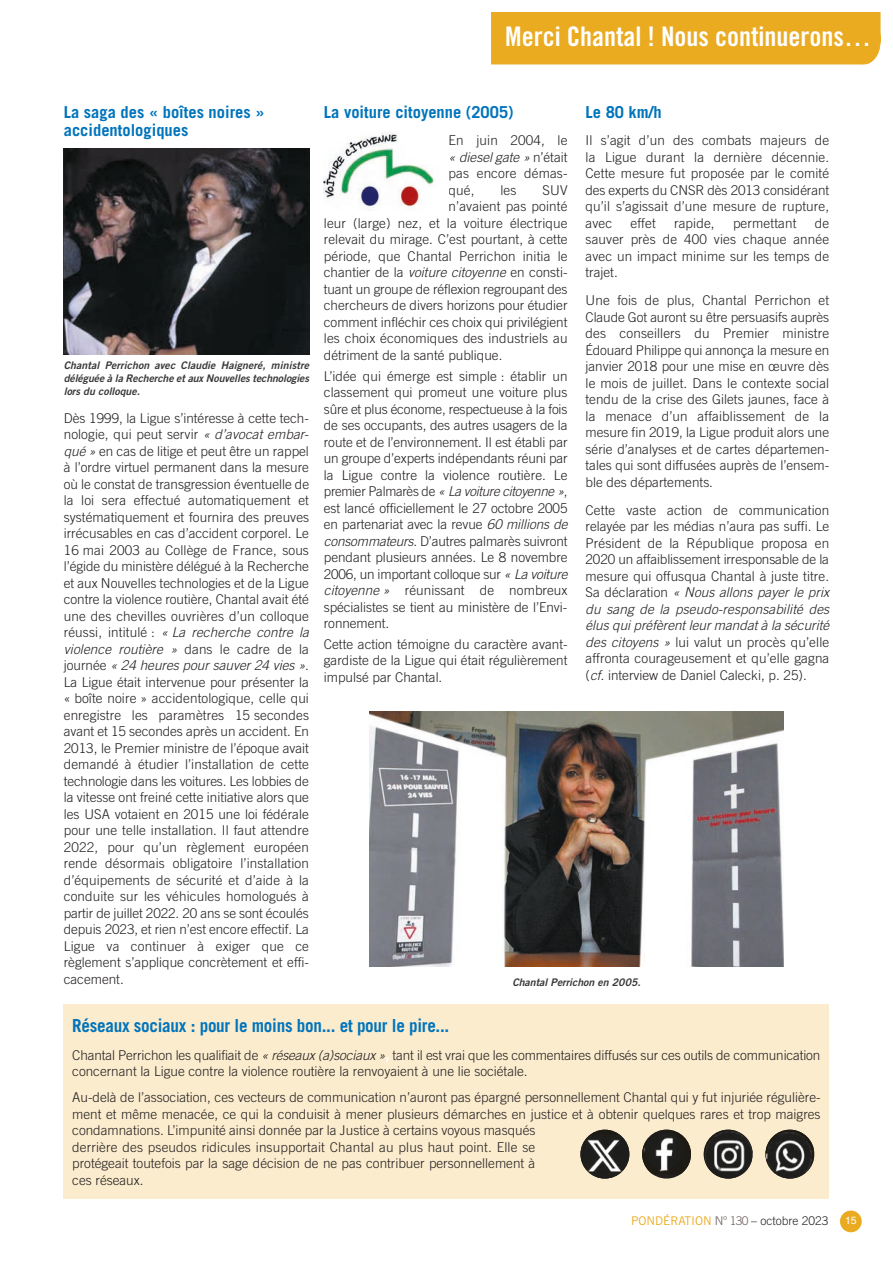
<style>
.page{position:relative;width:893px;height:1263px;background:#fff}
.page>*{position:absolute;margin:0;border:0;box-sizing:border-box;transform-origin:0 0}
.t1{font:27px "Trade Gothic Bold Cond Twenty";color:#fff}
.t2{font:700 18px "Trade Gothic";letter-spacing:-.015em;color:#0174bb;scale:.95 1}
.t3{font:700 16.5px/18px "Trade Gothic";color:#0174bb}
.t4{font:300 13.5px/16.5px "Trade Gothic";color:#231f20}
.t5{font:300 12px "Trade Gothic";color:#231f20}
.t6{font:italic 10.5px/12.6px "Trade Gothic Bold Two";color:#383839;text-align:justify}
.t7{font:10.5px "Helvetica";color:#fff}
.s1{font-style:italic}
.s2{font-weight:700;font-style:italic;font-size:16.5px;color:#fff}
.s3{font-weight:400;color:#ebab21}
.s4{color:#6d605d}
</style>
<div class="page">
<div style="left:840px;top:1210px;width:22px;height:22px;background:#ebab21;border-radius:50%"></div>
<div style="left:491px;top:13px;width:389px;height:51px;background:#ebab21"></div>
<div style="left:848px;top:20px;width:32px;height:44px;background:#ebab21;border-radius:50%"></div>
<div style="left:847px;top:19px;width:33px;height:45px;border:1px solid #ebab21;border-radius:50%"></div>
<img style="left:64px;top:149px;width:245px;height:206px">
<img style="left:369px;top:711px;width:415px;height:256px">
<img style="left:324px;top:133px;width:110px;height:77px">
<div style="left:64px;top:1004px;width:765px;height:194px;background:#fbecce"></div>
<img style="left:580px;top:1130px;width:49px;height:48px;border-radius:24px">
<svg style="left:642px;top:1130px;width:49px;height:48px"></svg>
<img style="left:642px;top:1154px;width:40px;height:20px">
<img style="left:704px;top:1130px;width:49px;height:48px">
<svg style="left:765px;top:1130px;width:49px;height:48px"></svg>
<img style="left:765px;top:1154px;width:33px;height:24px">
<h1 class="t1" style="left:505px;top:27px;width:367px">Merci Chantal ! Nous continuerons…</h1>
<p class="t3" style="left:64px;top:103px;width:202px">La saga des « boîtes noires » accidentologiques</p>
<p class="t6" style="left:64px;top:359px;width:250px">Chantal Perrichon avec Claudie Haigneré, ministre déléguéeàlaRechercheetauxNouvellestechnologies lorsdu colloque.</p>
<p class="t4" style="left:64px;top:409px;width:250px">Dès 1999, la Ligue s’intéresse à cette tech&shy;nologie, qui peut servir <span class="s1">« d’avocat embar&shy;qué »</span> en cas de litige et peut être un rappel à l’ordre virtuel permanent dans la mesure où le constat de transgression éventuelle de la loi sera effectué automatiquement et systématiquement et fournira des preuves irrécusables en cas d’accident corporel. Le 16 mai 2003 au Collège de France, sous l’égide du ministère délégué à la Recherche et aux Nouvelles technologies et de la Ligue contre la violence routière, Chantal avait été une des chevilles ouvrières d’un colloque réussi, intitulé : <span class="s1">« La recherche contre la violence routière »</span> d a n s l e c a d r e d e l a j o u r n é e <span class="s1">« 24 heurespoursauver24 vies»</span>.<br>La Ligue était intervenue pour présenter la « boîte noire » accidentologique, celle qui enregistre les paramètres 15 secondes avant et 15 secondes après un accident. En 2013, le Premier ministre de l’époque avait demandé à étudier l’installation de cette technologie dans les voitures. Les lobbies de la vitesse ont freiné cette initiative alors que les USA votaient en 2015 une loi fédérale pour une telle installation. Il faut attendre 2022, pour qu’un règlement européen rende désormais obligatoire l’installation d’équipements de sécurité et d’aide à la conduite sur les véhicules homologués à partir de juillet 2022. 20 ans se sont écoulés depuis 2023, et rien n’est encore effectif. La Ligue va continuer à exiger que ce règlement s’applique concrètement et effi&shy;cacement.</p>
<p class="t3" style="left:324px;top:103px;width:191px">La voiture citoyenne (2005)</p>
<p class="t4" style="left:449px;top:132px;width:120px;text-align:justify">En juin 2004, le <span class="s1">« dieselgate »</span> n’était pas encore démas&shy;qué,</p>
<p class="t4" style="left:500px;top:182px;width:18px">les</p>
<p class="t4" style="left:542px;top:182px;width:27px">SUV</p>
<p class="t4" style="left:449px;top:198px;width:120px">n’avaient pas pointé</p>
<p class="t4" style="left:324px;top:215px;width:245px">leur (large) nez, et la voiture électrique</p>
<p class="t4" style="left:324px;top:231px;width:245px">relevait du mirage. C’est pourtant, à cette</p>
<p class="t4" style="left:324px;top:248px;width:245px">période, que Chantal Perrichon initia le</p>
<p class="t4" style="left:324px;top:264px;width:245px">chantier de la <span class="s1">voiture citoyenne</span> en consti-</p>
<p class="t4" style="left:324px;top:281px;width:245px">tuant un groupe de réflexion regroupant des</p>
<p class="t4" style="left:324px;top:297px;width:245px">chercheurs de divers horizons pour étudier</p>
<p class="t4" style="left:324px;top:314px;width:245px">comment infléchir ces choix qui privilégient</p>
<p class="t4" style="left:324px;top:330px;width:245px">les choix économiques des industriels au</p>
<p class="t4" style="left:324px;top:347px;width:180px">détriment de la santé publique.</p>
<p class="t4" style="left:324px;top:367px;width:249px">L’idée qui émerge est simple : établir un classement qui promeut une voiture plus sûre et plus économe, respectueuse à la fois de ses occupants, des autres usagers de la route et de l’environnement. Il est établi par un groupe d’experts indépendants réuni par la Ligue contre la violence routière. Le premier Palmarès de <span class="s1">« Lavoiturecitoyenne »</span>, est lancé officiellement le 27 octobre 2005 en partenariat avec la revue <span class="s1">60 millionsde consommateurs</span>. D’autres palmarès suivront pendant plusieurs années. Le 8 novembre 2006, un important colloque sur <span class="s1">«Lavoiture citoyenne»</span> réunissant de nombreux spécialistes se tient au ministère de l’Envi&shy;ronnement.</p>
<p class="t4" style="left:324px;top:636px;width:245px;text-align:justify">Cette action témoigne du caractère avant&shy;gardiste de la Ligue qui était régulièrement impulsé par Chantal.</p>
<p class="t3" style="left:585px;top:103px;width:78px">Le 80 km/h</p>
<p class="t4" style="left:585px;top:132px;width:245px;text-align:justify">Il s’agit d’un des combats majeurs de la Ligue durant la dernière décennie.<br>Cette mesure fut proposée par le comité des experts du CNSR dès 2013 considérant qu’il s’agissait d’une mesure de rupture, avec</p>
<p class="t4" style="left:630px;top:215px;width:27px">effet</p>
<p class="t4" style="left:674px;top:215px;width:42px">rapide,</p>
<p class="t4" style="left:733px;top:215px;width:65px">permettant</p>
<p class="t4" style="left:585px;top:215px;width:245px;text-align:justify;text-indent:229px">de sauver près de 400 vies chaque année avec un impact minime sur les temps de trajet.</p>
<p class="t4" style="left:585px;top:292px;width:245px;text-align:justify">Une fois de plus, Chantal Perrichon et Claude Got auront su être persuasifs auprès des conseillers du Premier ministre Édouard Philippe qui annonça la mesure en janvier 2018 pour une mise en œuvre dès le mois de juillet. Dans le contexte social tendu de la crise des Gilets jaunes, face à la menace d’un affaiblissement de la mesure fin 2019, la Ligue produit alors une série d’analyses et de cartes départemen&shy;tales qui sont diffusées auprès de l’ensem&shy;ble des départements.</p>
<p class="t4" style="left:585px;top:502px;width:249px">Cette vaste action de communication relayée par les médias n’aura pas suffi. Le Président de la République proposa en 2020 un affaiblissement irresponsable de la mesure qui offusqua Chantal à juste titre.<br>S a d é c l a r a t i o n <span class="s1">« Nous allons payer le prix du sang de la pseudo-responsabilité des élusquipréfèrentleurmandatà la sécurité des citoyens »</span> lui valut un procès qu’elle affronta courageusement et qu’elle gagna (<span class="s1">cf.</span>interview de Daniel Calecki, p. 25).</p>
<p class="t6" style="left:512px;top:976px;width:133px">ChantalPerrichon en 2005.</p>
<h2 class="t2" style="left:72px;top:1014px;width:398px">Réseaux sociaux : pour le moins bon... et pour le pire...</h2>
<p class="t4" style="left:72px;top:1046px;width:750px">Chantal Perrichon les qualifiait de <span class="s1">«réseaux(a)sociaux»</span><span class="s2">,</span>tant il est vrai que les commentaires diffusés sur ces outils de communication concernant la Ligue contre la violence routière la renvoyaient à une lie sociétale.</p>
<p class="t4" style="left:72px;top:1089px;width:750px">Au-delà de l’association, ces vecteurs de communication n’auront pas épargné personnellement Chantal qui y fut injuriée régulière&shy;ment et même menacée, ce qui la conduisit à mener plusieurs démarches en justice et à obtenir quelques rares et trop maigres condamnations. L’impunité ainsi donnée par la Justice à certains voyous masqués<br>derrière des pseudos ridicules insupportait Chantal au plus haut point. Elle se<br>protégeait toutefois par la sage décision de ne pas contribuer personnellement à<br>ces réseaux.</p>
<p class="t5" style="left:631px;top:1213px;width:199px"><span class="s3">PONDÉRATION</span> <span class="s4">N° 130</span> – octobre 2023</p>
<p class="t7" style="left:845px;top:1212px;width:13px">15</p>
</div>
